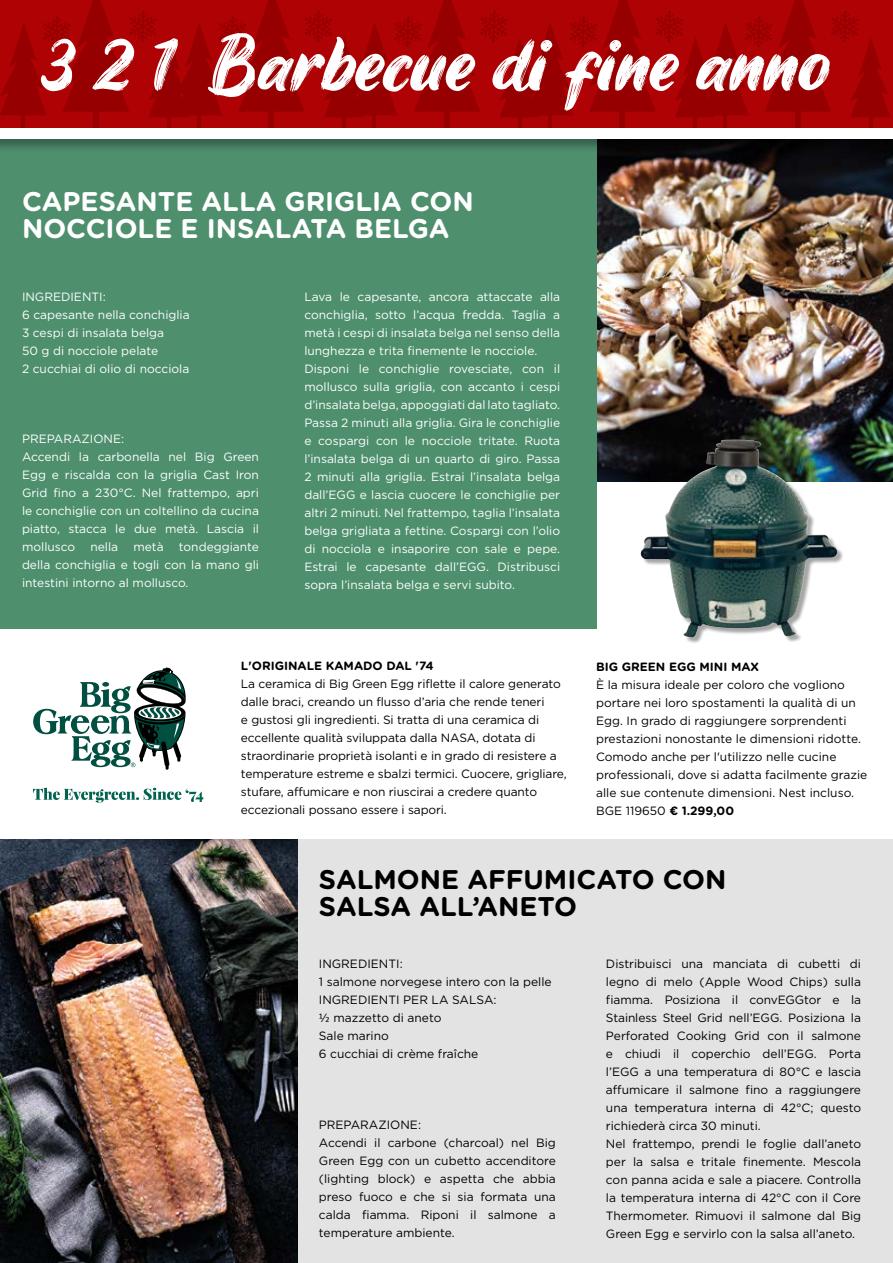
<style>
.page{position:relative;width:893px;height:1263px;background:#fff}
.page>*{position:absolute;margin:0;border:0;box-sizing:border-box;transform-origin:0 0}
.t1{font:700 27px/27px "Gotham Rounded";color:#fff}
.t2{font:700 27px/27px "Gotham Rounded";color:#000}
.t3{font:12px/18px "Gotham";color:#000}
.t4{font:12px/18px "Gotham";color:#fff}
.t5{font:700 12px "Gotham Rounded";color:#000}
.s1{font-family:"Gotham Rounded";font-weight:700}
</style>
<div class="page">
<div style="left:0;top:0;width:893px;height:134px;background:#ae0204"></div>
<div style="left:93px;top:108px;width:6px;height:22px;background:#960000"></div>
<hr style="left:167px;top:115px;width:3px;height:14px;background:#960000">
<hr style="left:21px;top:113px;width:4px;height:16px;background:#960000">
<div style="left:269px;top:108px;width:5px;height:22px;background:#960000"></div>
<hr style="left:342px;top:115px;width:4px;height:14px;background:#960000">
<hr style="left:197px;top:113px;width:4px;height:16px;background:#960000">
<div style="left:444px;top:108px;width:6px;height:22px;background:#960000"></div>
<hr style="left:518px;top:115px;width:3px;height:14px;background:#960000">
<hr style="left:372px;top:113px;width:4px;height:16px;background:#960000">
<div style="left:795px;top:108px;width:6px;height:22px;background:#960000"></div>
<hr style="left:869px;top:115px;width:3px;height:14px;background:#960000">
<hr style="left:723px;top:113px;width:4px;height:16px;background:#960000">
<div style="left:620px;top:108px;width:5px;height:22px;background:#960000"></div>
<hr style="left:693px;top:115px;width:4px;height:14px;background:#960000">
<hr style="left:548px;top:113px;width:4px;height:16px;background:#960000">
<svg style="left:0;top:0;width:890px;height:117px"></svg>
<img style="left:596px;top:153px;width:297px;height:329px">
<div style="left:0;top:139px;width:596px;height:490px;background:#4e8f6e"></div>
<div style="left:0;top:126px;width:893px;height:27px;background:#000;opacity:.35"></div>
<div style="left:0;top:129px;width:893px;height:10px;background:#fff"></div>
<svg style="left:41px;top:33px;width:789px;height:78px"></svg>
<div style="left:298px;top:840px;width:595px;height:423px;background:#e3e3e3"></div>
<div style="left:642px;top:441px;width:202px;height:203px;background:#000;opacity:.35"></div>
<img style="left:641px;top:440px;width:155px;height:197px">
<img style="left:0;top:840px;width:298px;height:423px">
<svg style="left:33px;top:667px;width:153px;height:103px"></svg>
<svg style="left:33px;top:788px;width:170px;height:15px"></svg>
<h1 class="t1" style="left:22px;top:186px;width:453px">CAPESANTE ALLA GRIGLIA CON<br>NOCCIOLE E INSALATA BELGA</h1>
<p class="t4" style="left:22px;top:287px;width:169px">INGREDIENTI:<br>6 capesante nella conchiglia<br>3 cespi di insalata belga<br>50 g di nocciole pelate<br>2 cucchiai di olio di nocciola</p>
<p class="t4" style="left:304px;top:288px;width:257px">Lava le capesante, ancora attaccate alla conchiglia, sotto l’acqua fredda. Taglia a metà i cespi di insalata belga nel senso della lunghezza e trita finemente le nocciole.<br>Disponi le conchiglie rovesciate, con il mollusco sulla griglia, con accanto i cespi d’insalata belga, appoggiati dal lato tagliato.<br>Passa 2 minuti alla griglia. Gira le conchiglie e cospargi con le nocciole tritate. Ruota l’insalata belga di un quarto di giro. Passa 2 minuti alla griglia. Estrai l’insalata belga dall’EGG e lascia cuocere le conchiglie per altri 2 minuti. Nel frattempo, taglia l’insalata belga grigliata a fettine. Cospargi con l’olio di nocciola e insaporire con sale e pepe.<br>Estrai le capesante dall’EGG. Distribusci sopra l’insalata belga e servi subito.</p>
<p class="t4" style="left:22px;top:430px;width:238px">PREPARAZIONE:<br>Accendi la carbonella nel Big Green<br>Egg e riscalda con la griglia Cast Iron<br>Grid fino a 230°C. Nel frattempo, apri le conchiglie con un coltellino da cucina piatto, stacca le due metà. Lascia il mollusco</p>
<p class="t4" style="left:90px;top:538px;width:29px">nella</p>
<p class="t4" style="left:133px;top:538px;width:32px">metà</p>
<p class="t4" style="left:22px;top:538px;width:238px;text-align:justify;text-indent:157px">tondeggiante della conchiglia e togli con la mano gli intestini intorno al mollusco.</p>
<p class="t5" style="left:241px;top:657px;width:194px">L'ORIGINALE KAMADO DAL '74</p>
<p class="t3" style="left:241px;top:674px;width:327px">La ceramica di Big Green Egg riflette il calore generato dalle braci, creando un flusso d’aria che rende teneri<br>e gustosi gli ingredienti. Si tratta di una ceramica di eccellente qualità sviluppata dalla NASA, dotata di straordinarie proprietà isolanti e in grado di resistere a temperature estreme e sbalzi termici. Cuocere, grigliare, stufare, affumicare e non riuscirai a credere quanto eccezionali possano essere i sapori.</p>
<p class="t5" style="left:596px;top:658px;width:164px">BIG GREEN EGG MINI MAX</p>
<p class="t3" style="left:596px;top:676px;width:273px">È la misura ideale per coloro che vogliono portare nei loro spostamenti la qualità di un Egg. In grado di raggiungere sorprendenti prestazioni nonostante le dimensioni ridotte.<br>Comodo anche per l'utilizzo nelle cucine professionali, dove si adatta facilmente grazie alle sue contenute dimensioni. Nest incluso.<br>BGE 119650 <span class="s1">€ 1.299,00</span></p>
<h1 class="t2" style="left:319px;top:865px;width:409px">SALMONE AFFUMICATO CON<br>SALSA ALL’ANETO</h1>
<p class="t3" style="left:319px;top:954px;width:85px">INGREDIENTI:</p>
<p class="t3" style="left:319px;top:972px;width:234px">1 salmone norvegese intero con la pelle</p>
<p class="t3" style="left:319px;top:990px;width:179px">INGREDIENTI PER LA SALSA:</p>
<p class="t3" style="left:333px;top:1008px;width:110px">mazzetto di aneto</p>
<p class="t3" style="left:319px;top:1026px;width:72px">Sale marino</p>
<p class="t3" style="left:319px;top:1044px;width:161px">6 cucchiai di crème fraîche</p>
<p class="t3" style="left:319px;top:1115px;width:238px">PREPARAZIONE:<br>Accendi il carbone (charcoal) nel Big<br>Green Egg con un cubetto accenditore (lighting block) e aspetta che abbia preso fuoco e che si sia formata una calda fiamma. Riponi il salmone a temperature ambiente.</p>
<p class="t3" style="left:606px;top:954px;width:257px">Distribuisci una manciata di cubetti di legno di melo (Apple Wood Chips) sulla fiamma. Posiziona il convEGGtor e la Stainless Steel Grid nell’EGG. Posiziona la Perforated Cooking Grid con il salmone e chiudi il coperchio dell’EGG. Porta l’EGG a una temperatura di 80°C e lascia affumicare il salmone fino a raggiungere una temperatura interna di 42°C; questo richiederà circa 30 minuti.<br>Nel frattempo, prendi le foglie dall’aneto per la salsa e tritale finemente. Mescola con panna acida e sale a piacere. Controlla la temperatura interna di 42°C con il Core Thermometer. Rimuovi il salmone dal Big Green Egg e servirlo con la salsa all’aneto.</p>
</div>
